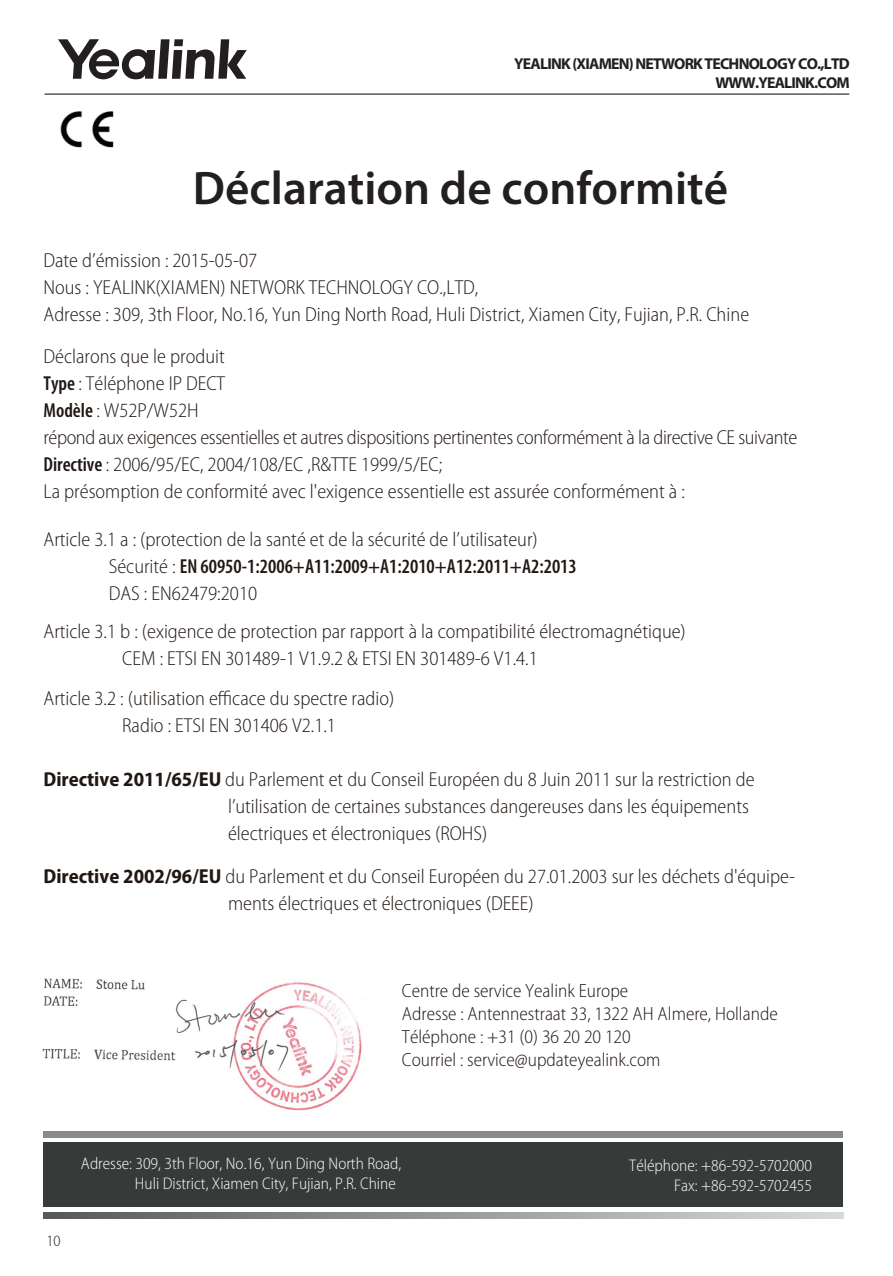
<style>
.page{position:relative;width:893px;height:1276px;background:#fff}
.page>*{position:absolute;margin:0;border:0;box-sizing:border-box;transform-origin:0 0}
.t1{font:600 47.25px "Myriad Pro";color:#231f20}
.t2{font:300 semi-condensed 20.25px/27px "Myriad Pro";color:#211814}
.t3{font:300 semi-condensed 19.12px/22.9px "Myriad Pro";color:#211613}
.t4{font:300 semi-condensed 16.88px/20.2px "Myriad Pro";color:#fff}
.t5{font:700 15.75px/18.9px "Myriad Pro";letter-spacing:-.05em;color:#231f20;text-align:right}
.t6{font:300 semi-condensed 15.75px "Myriad Pro";color:#231f20}
.s1{font-weight:600;font-stretch:condensed}
.s2{font-weight:700}
</style>
<div class="page">
<svg style="left:58px;top:39px;width:189px;height:40px"></svg>
<img style="left:60px;top:111px;width:54px;height:37px">
<hr style="left:45px;top:94px;width:804px;height:1px;background:#231f20">
<div style="left:43px;top:1142px;width:800px;height:65px;background:#363a39"></div>
<div style="left:43px;top:1131px;width:800px;height:6px;background:#8b8a8a"></div>
<svg style="left:43px;top:1212px;width:800px;height:6px;background:#97989b"></svg>
<img style="left:42px;top:979px;width:321px;height:131px">
<p class="t5" style="left:514px;top:54px;width:337px">YEALINK (XIAMEN) NETWORK TECHNOLOGY CO.,LTD<br>WWW.YEALINK.COM</p>
<h1 class="t1" style="left:193px;top:158px;width:537px">Déclaration de conformité</h1>
<p class="t2" style="left:43px;top:247px;width:707px">Date d’émission : 2015-05-07<br>Nous : YEALINK(XIAMEN) NETWORK TECHNOLOGY CO.,LTD,<br>Adresse : 309, 3th Floor, No.16, Yun Ding North Road, Huli District, Xiamen City, Fujian, P.R. Chine</p>
<p class="t2" style="left:43px;top:343px;width:755px">Déclarons que le produit<br><span class="s1">Type</span> : Téléphone IP DECT<br><span class="s1">Modèle</span> : W52P/W52H<br>répond aux exigences essentielles et autres dispositions pertinentes conformément à la directive CE suivante <span class="s1">Directive</span> : 2006/95/EC, 2004/108/EC ,R&amp;TTE 1999/5/EC;<br>La présomption de conformité avec l'exigence essentielle est assurée conformément à :</p>
<p class="t2" style="left:109px;top:526px;width:470px;text-indent:-65px">Article 3.1 a : (protection de la santé et de la sécurité de l’utilisateur)<br>Sécurité : <span class="s1">EN 60950-1:2006+A11:2009+A1:2010+A12:2011+A2:2013<br></span>DAS : EN62479:2010</p>
<p class="t2" style="left:122px;top:618px;width:565px;text-indent:-79px">Article 3.1 b : (exigence de protection par rapport à la compatibilité électromagnétique)<br>CEM : ETSI EN 301489-1 V1.9.2 &amp; ETSI EN 301489-6 V1.4.1</p>
<p class="t2" style="left:122px;top:685px;width:274px;text-indent:-79px">Article 3.2 : (utilisation efficace du spectre radio)<br>Radio : ETSI EN 301406 V2.1.1</p>
<p class="t2" style="left:228px;top:766px;width:528px;text-indent:-184px"><span class="s2">Directive 2011/65/EU</span> du Parlement et du Conseil Européen du 8 Juin 2011 sur la restriction de l’utilisation de certaines substances dangereuses dans les équipements électriques et électroniques (ROHS)</p>
<p class="t2" style="left:228px;top:863px;width:568px;text-indent:-184px"><span class="s2">Directive 2002/96/EU</span> du Parlement et du Conseil Européen du 27.01.2003 sur les déchets d'équipe&shy;ments électriques et électroniques (DEEE)</p>
<p class="t3" style="left:402px;top:980px;width:377px">Centre de service Yealink Europe<br>Adresse : Antennestraat 33, 1322 AH Almere, Hollande Téléphone : +31 (0) 36 20 20 120<br>Courriel : service@updateyealink.com</p>
<p class="t6" style="left:46px;top:1231px;width:16px">10</p>
<p class="t4" style="left:135px;top:1153px;width:268px;text-indent:-54px">Adresse: 309, 3th Floor, No.16, Yun Ding North Road,<br>Huli District, Xiamen City, Fujian, P.R. Chine</p>
<p class="t4" style="left:629px;top:1155px;width:184px;text-align:right">Téléphone: +86-592-5702000<br>Fax: +86-592-5702455</p>
</div>
